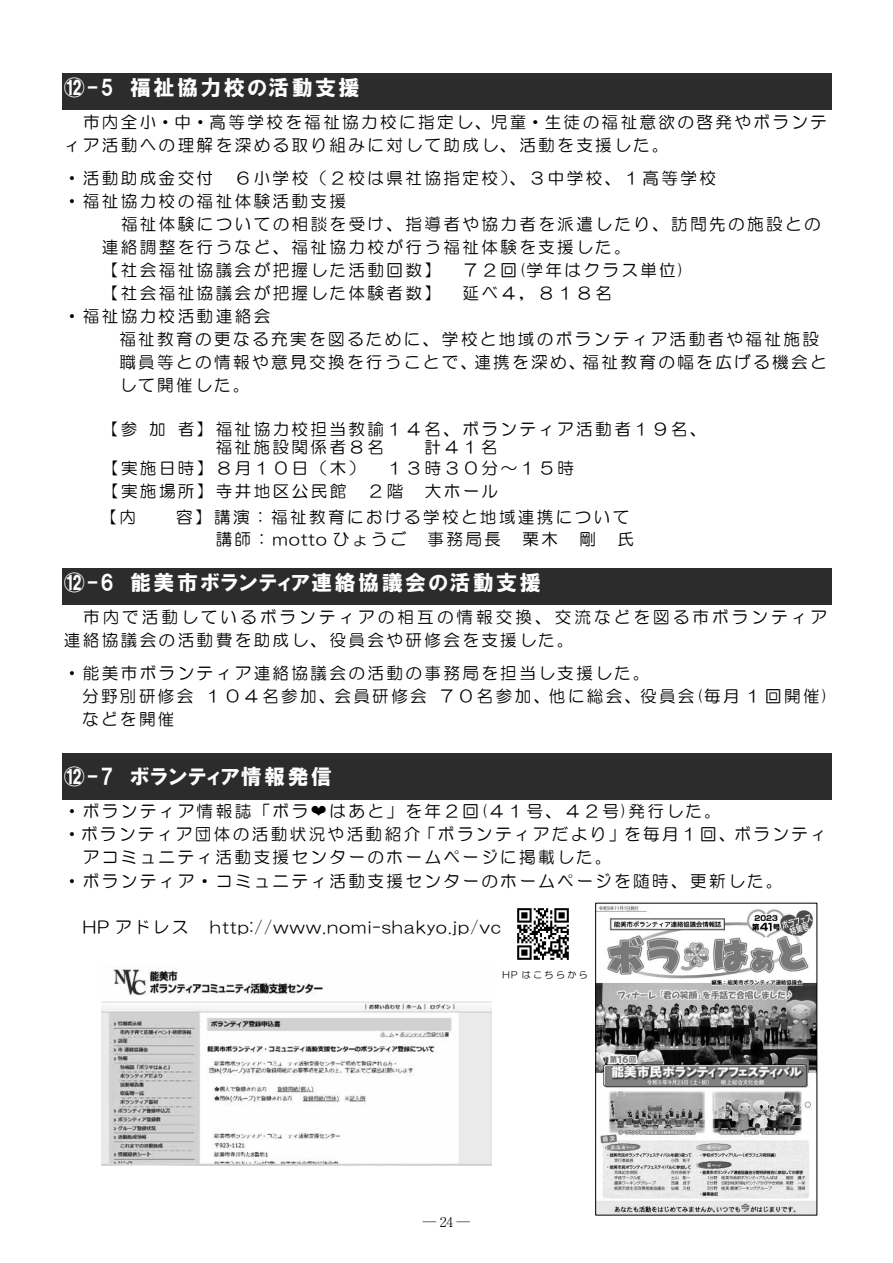
<style>
.page{position:relative;width:893px;height:1263px;background:#fff}
.page>*{position:absolute;margin:0;border:0;box-sizing:border-box;transform-origin:0 0}
.t1{font:21px "HGP Soei Kakugothic UB";letter-spacing:.11em;color:#fff}
.t2{font:21px "HGP Soei Kakugothic UB";letter-spacing:.06em;color:#fff}
.t3{font:16.5px/23.2px "HG Maru Gothic MPRO";letter-spacing:.14em;color:#000}
.t4{font:16.5px/23.1px "HG Maru Gothic MPRO";letter-spacing:.185em;color:#000}
.t5{font:16.5px "HG Maru Gothic MPRO";letter-spacing:.075em;color:#000}
.t6{font:16.5px "HG Maru Gothic MPRO";letter-spacing:.11em;color:#000}
.t7{font:300 13.5px "Ryumin Pr 6";color:#000}
.t8{font:9px "HG Maru Gothic MPRO";letter-spacing:.27em;color:#000}
.s1{font-family:"MS Mincho"}
</style>
<div class="page">
<div style="left:62px;top:74px;width:769px;height:36px;background:#2c2c2c"></div>
<div style="left:62px;top:569px;width:769px;height:36px;background:#2c2c2c"></div>
<div style="left:62px;top:754px;width:769px;height:46px;background:#2c2c2c"></div>
<img style="left:101px;top:968px;width:391px;height:198px">
<img style="left:517px;top:908px;width:52px;height:52px">
<div style="left:491px;top:963px;width:111px;height:30px;background:#fff"></div>
<img style="left:597px;top:906px;width:218px;height:307px">
<div style="left:595px;top:903px;width:222px;height:312px;border:1px solid #000"></div>
<p class="t1" style="left:64px;top:77px;width:51px">⑫-5</p>
<p class="t3" style="left:64px;top:110px;width:764px;text-indent:19px">市内全小・中・高等学校を福祉協力校に指定し、児童・生徒の福祉意欲の啓発やボランティア活動への理解を深める取り組みに対して助成し、活動を支援した。</p>
<p class="t3" style="left:235px;top:166px;width:483px">６小学校（２校は県社協指定校）、３中学校、１高等学校</p>
<p class="t1" style="left:130px;top:77px;width:231px">福祉協力校の活動支援</p>
<p class="t3" style="left:64px;top:166px;width:151px">・活動助成金交付</p>
<p class="t3" style="left:64px;top:189px;width:284px">・福祉協力校の福祉体験活動支援</p>
<p class="t3" style="left:121px;top:212px;width:701px">福祉体験についての相談を受け、指導者や協力者を派遣したり、訪問先の施設との</p>
<p class="t3" style="left:102px;top:235px;width:530px">連絡調整を行うなど、福祉協力校が行う福祉体験を支援した。</p>
<p class="t3" style="left:462px;top:258px;width:223px">７２回(学年はクラス単位(</p>
<p class="t3" style="left:102px;top:258px;width:341px">【社会福祉協議会が把握した活動回数】</p>
<p class="t3" style="left:64px;top:282px;width:379px;text-indent:38px">【社会福祉協議会が把握した体験者数】・福祉協力校活動連絡会</p>
<p class="t3" style="left:582px;top:328px;width:246px;text-indent:-463px">福祉教育の更なる充実を図るために、学校と地域のボランティア活動者や福祉施設福祉教育の幅を広げる機会と</p>
<p class="t3" style="left:462px;top:281px;width:151px">延べ４，８１８名</p>
<p class="t3" style="left:119px;top:351px;width:359px">職員等との情報や意見交換を行うことで、して開催した。</p>
<p class="t3" style="left:178px;top:417px;width:530px">者】福祉協力校担当教諭１４名、ボランティア活動者１９名、</p>
<p class="t3" style="left:474px;top:351px;width:113px">連携を深め、</p>
<p class="t3" style="left:102px;top:417px;width:37px">【参</p>
<p class="t3" style="left:149px;top:417px;width:18px">加</p>
<p class="t3" style="left:216px;top:435px;width:170px">福祉施設関係者８名</p>
<p class="t3" style="left:102px;top:456px;width:265px">【実施日時】８月１０日（木）</p>
<p class="t3" style="left:424px;top:435px;width:75px">計４１名</p>
<p class="t3" style="left:387px;top:456px;width:189px">１３時３０分～１５時</p>
<p class="t3" style="left:176px;top:478px;width:455px;line-height:26.1px;text-indent:-74px">【実施場所】寺井地区公民館<br>容】講演：福祉教育における学校と地域連携について</p>
<p class="t3" style="left:368px;top:479px;width:37px">２階</p>
<p class="t3" style="left:425px;top:479px;width:75px">大ホール</p>
<p class="t3" style="left:100px;top:505px;width:37px">【内</p>
<p class="t6" style="left:216px;top:530px;width:192px">講師：motto ひょうご</p>
<p class="t1" style="left:130px;top:572px;width:412px">能美市ボランティア連絡協議会の活動支援</p>
<p class="t3" style="left:428px;top:527px;width:75px">事務局長</p>
<p class="t3" style="left:522px;top:527px;width:37px">栗木</p>
<p class="t3" style="left:579px;top:527px;width:18px">剛</p>
<p class="t3" style="left:617px;top:527px;width:18px">氏</p>
<p class="t1" style="left:64px;top:572px;width:51px">⑫-6</p>
<p class="t4" style="left:64px;top:605px;width:765px;text-indent:19px">市内で活動しているボランティアの相互の情報交換、交流などを図る市ボランティア連絡協議会の活動費を助成し、役員会や研修会を支援した。</p>
<p class="t3" style="left:439px;top:661px;width:390px;text-indent:-375px">・能美市ボランティア連絡協議会の活動の事務局を担当し支援した。<br>７０名参加、他に総会、役員会(毎月 1 回開催(</p>
<p class="t3" style="left:205px;top:684px;width:223px">１０４名参加、会員研修会</p>
<p class="t3" style="left:82px;top:684px;width:113px">分野別研修会などを開催</p>
<p class="t1" style="left:64px;top:766px;width:51px">⑫-7</p>
<p class="t3" style="left:64px;top:800px;width:658px">・ボランティア情報誌「ボラ<span class="s1">❤</span>はあと」を年２回(４１号、４２号)発行した。</p>
<p class="t3" style="left:64px;top:823px;width:764px">・ボランティア団体の活動状況や活動紹介「ボランティアだより」を毎月１回、ボランティ</p>
<p class="t3" style="left:83px;top:846px;width:530px">アコミュニティ活動支援センターのホームページに掲載した。</p>
<p class="t3" style="left:64px;top:869px;width:720px">・ボランティア・コミュニティ活動支援センターのホームページを随時、更新した。</p>
<p class="t5" style="left:210px;top:918px;width:292px">http://www.nomi-shakyo.jp/vc</p>
<p class="t2" style="left:130px;top:766px;width:204px">ボランティア情報発信</p>
<p class="t3" style="left:83px;top:915px;width:107px">HP アドレス</p>
<p class="t8" style="left:522px;top:971px;width:68px">はこちらから</p>
<p class="t8" style="left:503px;top:971px;width:17px">HP</p>
<p class="t7" style="left:423px;top:1211px;width:49px">─24─</p>
</div>
